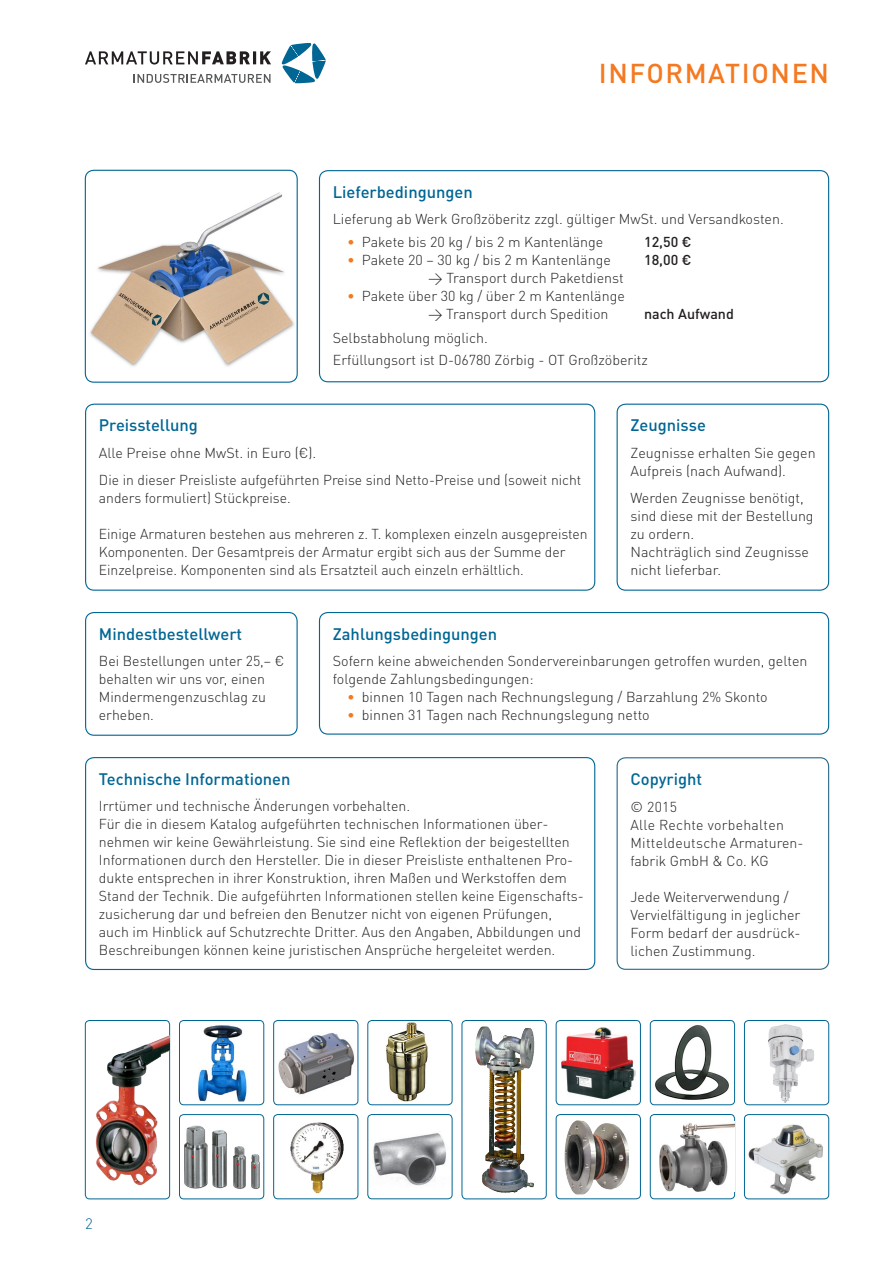
<style>
.page{position:relative;width:893px;height:1263px;background:#fff}
.page>*{position:absolute;margin:0;border:0;box-sizing:border-box;transform-origin:0 0}
.Inhalt_IVZ{font:500 27px "DINOT";letter-spacing:.06em;color:#f47921}
.App_Überschrift{font:500 16.5px "DINOT";color:#016694}
.t1{font:300 15px "DINOT";color:#016694}
.App_Inhalt{font:300 14.25px/18px "DINOT";color:#231f20}
.App_Inhalt-2{font:500 14.25px "DINOT";color:#231f20}
.App_Inhalt-3{font:300 14.25px "DINOT";letter-spacing:.02em;color:#231f20}
.s1{color:#f47921}
</style>
<div class="page">
<svg style="left:134px;top:74px;width:136px;height:9px"></svg>
<svg style="left:282px;top:42px;width:44px;height:41px"></svg>
<svg style="left:85px;top:51px;width:186px;height:14px"></svg>
<img style="left:85px;top:1020px;width:84px;height:179px">
<img style="left:180px;top:1025px;width:84px;height:80px">
<div style="left:179px;top:1020px;width:85px;height:85px;border:1px solid #016694;border-radius:4px"></div>
<img style="left:278px;top:1033px;width:77px;height:62px">
<div style="left:273px;top:1020px;width:85px;height:85px;border:1px solid #016694;border-radius:4px"></div>
<img style="left:561px;top:1027px;width:74px;height:71px">
<div style="left:556px;top:1020px;width:85px;height:85px;border:1px solid #016694;border-radius:4px"></div>
<img style="left:184px;top:1125px;width:76px;height:64px">
<div style="left:179px;top:1114px;width:85px;height:85px;border:1px solid #016694;border-radius:4px"></div>
<img style="left:369px;top:1020px;width:83px;height:85px">
<div style="left:367px;top:1020px;width:85px;height:85px;border:1px solid #016694;border-radius:4px"></div>
<img style="left:650px;top:1020px;width:85px;height:85px">
<div style="left:650px;top:1020px;width:85px;height:85px;border:1px solid #016694;border-radius:4px"></div>
<img style="left:768px;top:1024px;width:46px;height:79px">
<div style="left:744px;top:1020px;width:85px;height:85px;border:1px solid #016694;border-radius:4px"></div>
<img style="left:462px;top:1020px;width:83px;height:178px">
<div style="left:462px;top:1020px;width:85px;height:179px;border:1px solid #016694;border-radius:4px"></div>
<img style="left:748px;top:1124px;width:75px;height:71px">
<div style="left:744px;top:1114px;width:85px;height:85px;border:1px solid #016694;border-radius:4px"></div>
<img style="left:368px;top:1114px;width:84px;height:85px">
<div style="left:367px;top:1114px;width:85px;height:85px;border:1px solid #016694;border-radius:4px"></div>
<img style="left:556px;top:1114px;width:84px;height:85px">
<div style="left:556px;top:1114px;width:85px;height:85px;border:1px solid #016694;border-radius:4px"></div>
<div style="left:650px;top:1114px;width:85px;height:85px;border:1px solid #016694;border-radius:4px"></div>
<img style="left:659px;top:1121px;width:75px;height:70px">
<img style="left:290px;top:1122px;width:54px;height:72px">
<div style="left:273px;top:1114px;width:85px;height:85px;border:1px solid #016694;border-radius:4px"></div>
<div style="left:85px;top:612px;width:213px;height:124px;border:1px solid #016694;border-radius:9px"></div>
<div style="left:319px;top:612px;width:510px;height:123px;border:1px solid #016694;border-radius:9px"></div>
<div style="left:85px;top:404px;width:510px;height:187px;border:1px solid #016694;border-radius:9px"></div>
<div style="left:617px;top:404px;width:212px;height:187px;border:1px solid #016694;border-radius:9px"></div>
<div style="left:617px;top:757px;width:212px;height:213px;border:1px solid #28698a;border-radius:9px"></div>
<div style="left:85px;top:757px;width:510px;height:213px;border:1px solid #016694;border-radius:9px"></div>
<div style="left:319px;top:170px;width:510px;height:212px;border:1px solid #016694;border-radius:9px"></div>
<img style="left:87px;top:173px;width:210px;height:209px">
<div style="left:85px;top:170px;width:213px;height:213px;border:1px solid #016694;border-radius:9px"></div>
<p class="Inhalt_IVZ" style="left:599px;top:56px;width:232px">INFORMATIONEN</p>
<p class="App_Überschrift" style="left:333px;top:181px;width:142px">Lieferbedingungen</p>
<p class="App_Inhalt" style="left:333px;top:210px;width:452px">Lieferung ab Werk Großzöberitz zzgl. gültiger MwSt. und Versandkosten.</p>
<p class="App_Inhalt" style="left:347px;top:232px;width:258px"><span class="s1">•</span> Pakete bis 20 kg / bis 2 m Kantenlänge</p>
<p class="App_Inhalt-2" style="left:644px;top:232px;width:49px">12,50 €</p>
<p class="App_Inhalt" style="left:347px;top:250px;width:265px"><span class="s1">•</span> Pakete 20 – 30 kg / bis 2 m Kantenlänge</p>
<p class="App_Inhalt-2" style="left:644px;top:250px;width:49px">18,00 €</p>
<p class="App_Inhalt" style="left:428px;top:268px;width:197px">→ Transport durch Paketdienst</p>
<p class="App_Inhalt" style="left:347px;top:286px;width:279px"><span class="s1">•</span> Pakete über 30 kg / über 2 m Kantenlänge</p>
<p class="App_Inhalt" style="left:428px;top:304px;width:182px">→ Transport durch Spedition</p>
<p class="App_Inhalt-2" style="left:644px;top:304px;width:91px">nach Aufwand</p>
<p class="App_Inhalt" style="left:333px;top:329px;width:157px">Selbstabholung möglich.</p>
<p class="App_Inhalt" style="left:333px;top:351px;width:317px">Erfüllungsort ist D-06780 Zörbig - OT Großzöberitz</p>
<p class="App_Überschrift" style="left:99px;top:415px;width:101px">Preisstellung</p>
<p class="App_Inhalt" style="left:99px;top:444px;width:219px">Alle Preise ohne MwSt. in Euro (€).</p>
<p class="App_Inhalt" style="left:99px;top:471px;width:484px">Die in dieser Preisliste aufgeführten Preise sind Netto-Preise und (soweit nicht anders formuliert) Stückpreise.</p>
<p class="App_Inhalt" style="left:99px;top:525px;width:490px">Einige Armaturen bestehen aus mehreren z. T. komplexen einzeln ausgepreisten<br>Komponenten. Der Gesamtpreis der Armatur ergibt sich aus der Summe der<br>Einzelpreise. Komponenten sind als Ersatzteil auch einzeln erhältlich.</p>
<p class="App_Überschrift" style="left:630px;top:415px;width:77px">Zeugnisse</p>
<p class="App_Inhalt" style="left:630px;top:444px;width:187px">Zeugnisse erhalten Sie gegen<br>Aufpreis (nach Aufwand).</p>
<p class="App_Inhalt" style="left:630px;top:489px;width:185px">Werden Zeugnisse benötigt, sind diese mit der Bestellung zu ordern.</p>
<p class="App_Inhalt" style="left:630px;top:543px;width:180px">Nachträglich sind Zeugnisse nicht lieferbar.</p>
<p class="App_Überschrift" style="left:99px;top:623px;width:145px">Mindestbestellwert</p>
<p class="App_Inhalt" style="left:99px;top:652px;width:187px">Bei Bestellungen unter 25,– € behalten wir uns vor, einen<br>Mindermengenzuschlag zu erheben.</p>
<p class="App_Überschrift" style="left:333px;top:623px;width:166px">Zahlungsbedingungen</p>
<p class="App_Inhalt" style="left:333px;top:652px;width:476px">Sofern keine abweichenden Sondervereinbarungen getroffen wurden, gelten folgende Zahlungsbedingungen:</p>
<p class="App_Inhalt" style="left:347px;top:688px;width:422px"><span class="s1">•</span> binnen 10 Tagen nach Rechnungslegung / Barzahlung 2% Skonto</p>
<p class="App_Inhalt" style="left:347px;top:706px;width:304px"><span class="s1">•</span> binnen 31 Tagen nach Rechnungslegung netto</p>
<p class="App_Überschrift" style="left:99px;top:768px;width:193px">Technische Informationen</p>
<p class="App_Inhalt" style="left:99px;top:797px;width:313px">Irrtümer und technische Änderungen vorbehalten.</p>
<p class="App_Inhalt" style="left:99px;top:815px;width:486px">Für die in diesem Katalog aufgeführten technischen Informationen über&shy;nehmen wir keine Gewährleistung. Sie sind eine Reflektion der beigestellten Informationen durch den Hersteller. Die in dieser Preisliste enthaltenen Pro&shy;dukte entsprechen in ihrer Konstruktion, ihren Maßen und Werkstoffen dem Stand der Technik. Die aufgeführten Informationen stellen keine Eigenschafts&shy;zusicherung dar und befreien den Benutzer nicht von eigenen Prüfungen, auch im Hinblick auf Schutzrechte Dritter. Aus den Angaben, Abbildungen und Beschreibungen können keine juristischen Ansprüche hergeleitet werden.</p>
<p class="App_Überschrift" style="left:630px;top:768px;width:73px">Copyright</p>
<p class="App_Inhalt" style="left:630px;top:797px;width:48px">© 2015</p>
<p class="App_Inhalt-3" style="left:630px;top:816px;width:155px">Alle Rechte vorbehalten</p>
<p class="App_Inhalt" style="left:630px;top:833px;width:174px">Mitteldeutsche Armaturen-</p>
<p class="App_Inhalt" style="left:630px;top:851px;width:140px">fabrik GmbH &amp; Co. KG</p>
<p class="App_Inhalt" style="left:630px;top:887px;width:171px">Jede Weiterverwendung /<br>Vervielfältigung in jeglicher<br>Form bedarf der ausdrück&shy;lichen Zustimmung.</p>
<p class="t1" style="left:85px;top:1214px;width:9px">2</p>
</div>
